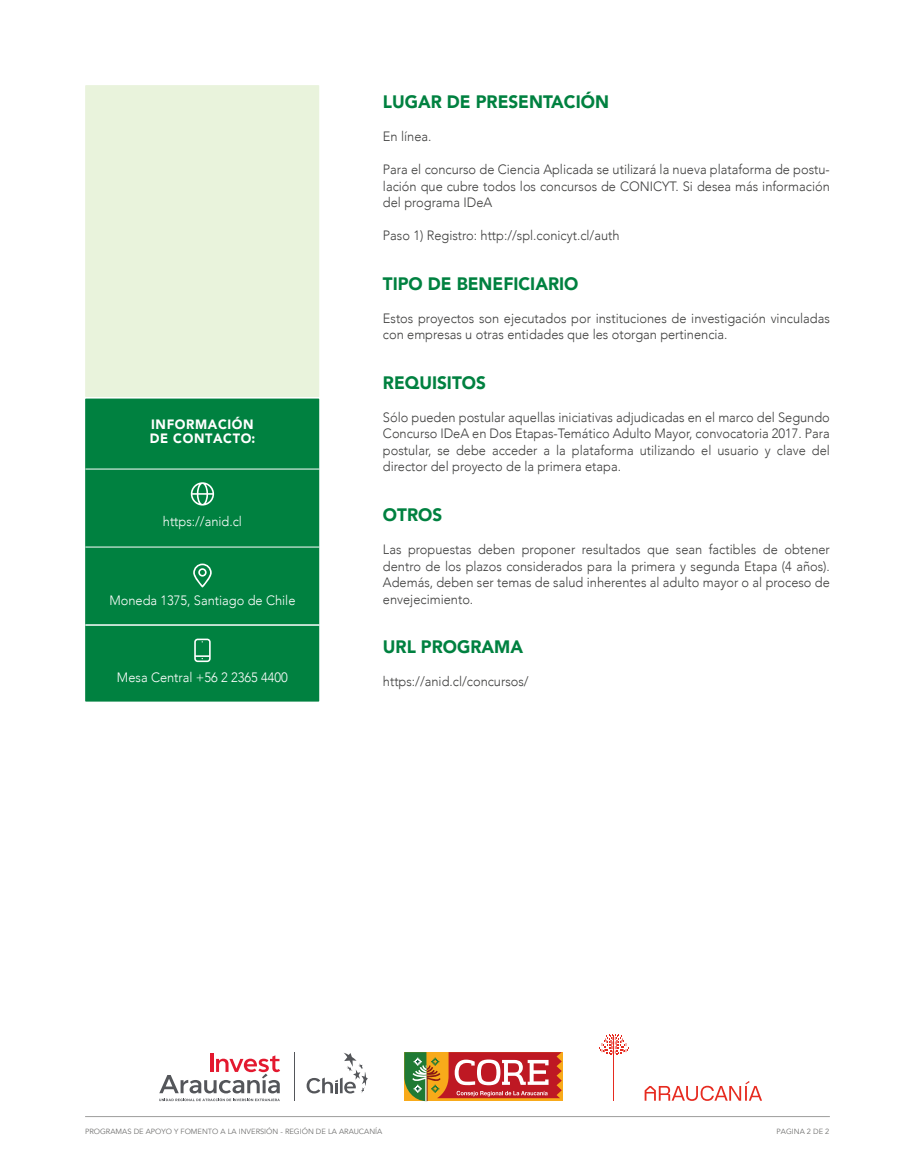
<style>
.page{position:relative;width:915px;height:1170px;background:#fff}
.page>*{position:absolute;margin:0;border:0;box-sizing:border-box;transform-origin:0 0}
.t1{font:900 18px "Avenir";color:#008140;scale:.95 1}
.t2{font:300 13.5px/16.5px "Avenir";color:#3d3d3c;text-align:justify;scale:.95 1}
.t3{font:300 13.5px "Avenir";color:#fff;scale:.95 1}
.t4{font:900 13.5px/13.5px "Avenir";letter-spacing:.05em;color:#fff;scale:.95 1}
.t5{font:7.5px "Avenir";color:#70706f}
</style>
<div class="page">
<div style="left:85px;top:85px;width:234px;height:312px;background:#e9f3dc"></div>
<div style="left:85px;top:398px;width:234px;height:303px;background:#008140"></div>
<hr style="left:210px;top:1053px;width:3px;height:18px;background:#e3192f">
<hr style="left:293px;top:1052px;width:1px;height:48px;background:#54565a">
<svg style="left:306px;top:1053px;width:62px;height:40px"></svg>
<svg style="left:159px;top:1055px;width:121px;height:45px"></svg>
<svg style="left:404px;top:1052px;width:157px;height:48px;background:#c0634a"></svg>
<svg style="left:644px;top:1081px;width:117px;height:19px"></svg>
<hr style="left:613px;top:1035px;width:1px;height:65px;background:#e62b20">
<svg style="left:599px;top:1034px;width:30px;height:21px"></svg>
<hr style="left:85px;top:1116px;width:744px;height:1px;background:#9d9d9c">
<svg style="left:194px;top:638px;width:16px;height:24px"></svg>
<svg style="left:191px;top:482px;width:23px;height:23px"></svg>
<hr style="left:85px;top:468px;width:234px;height:1px;background:#fff">
<hr style="left:85px;top:546px;width:234px;height:1px;background:#fff">
<hr style="left:85px;top:624px;width:234px;height:1px;background:#fff">
<svg style="left:193px;top:563px;width:19px;height:24px"></svg>
<p class="t4" style="left:150px;top:417px;width:112px">INFORMACIÓN<br>DE CONTACTO:</p>
<p class="t3" style="left:163px;top:513px;width:85px">https://anid.cl</p>
<p class="t3" style="left:109px;top:592px;width:197px">Moneda 1375, Santiago de Chile</p>
<p class="t3" style="left:117px;top:669px;width:181px">Mesa Central +56 2 2365 4400</p>
<h1 class="t1" style="left:383px;top:87px;width:239px">LUGAR DE PRESENTACIÓN</h1>
<p class="t2" style="left:383px;top:128px;width:53px">En línea.</p>
<p class="t2" style="left:383px;top:161px;width:472px">Para el concurso de Ciencia Aplicada se utilizará la nueva plataforma de postu&shy;lación que cubre todos los concursos de CONICYT. Si desea más información del programa IDeA</p>
<p class="t2" style="left:383px;top:227px;width:250px">Paso 1) Registro: http://spl.conicyt.cl/auth</p>
<h1 class="t1" style="left:383px;top:268px;width:207px">TIPO DE BENEFICIARIO</h1>
<p class="t2" style="left:383px;top:310px;width:472px">Estos proyectos son ejecutados por instituciones de investigación vinculadas con empresas u otras entidades que les otorgan pertinencia.</p>
<h1 class="t1" style="left:383px;top:367px;width:110px">REQUISITOS</h1>
<p class="t2" style="left:383px;top:409px;width:472px">Sólo pueden postular aquellas iniciativas adjudicadas en el marco del Segundo Concurso IDeA en Dos Etapas-Temático Adulto Mayor, convocatoria 2017. Para postular, se debe acceder a la plataforma utilizando el usuario y clave del director del proyecto de la primera etapa.</p>
<h1 class="t1" style="left:383px;top:499px;width:64px">OTROS</h1>
<p class="t2" style="left:383px;top:541px;width:472px">Las propuestas deben proponer resultados que sean factibles de obtener dentro de los plazos considerados para la primera y segunda Etapa (4 años).<br>Además, deben ser temas de salud inherentes al adulto mayor o al proceso de envejecimiento.</p>
<h1 class="t1" style="left:383px;top:631px;width:149px">URL PROGRAMA</h1>
<p class="t2" style="left:383px;top:673px;width:155px">https://anid.cl/concursos/</p>
<p class="t5" style="left:85px;top:1126px;width:299px">PROGRAMAS DE APOYO Y FOMENTO A LA INVERSIÓN - REGIÓN DE LA ARAUCANÍA</p>
<p class="t5" style="left:776px;top:1126px;width:54px">PAGINA 2 DE 2</p>
</div>
